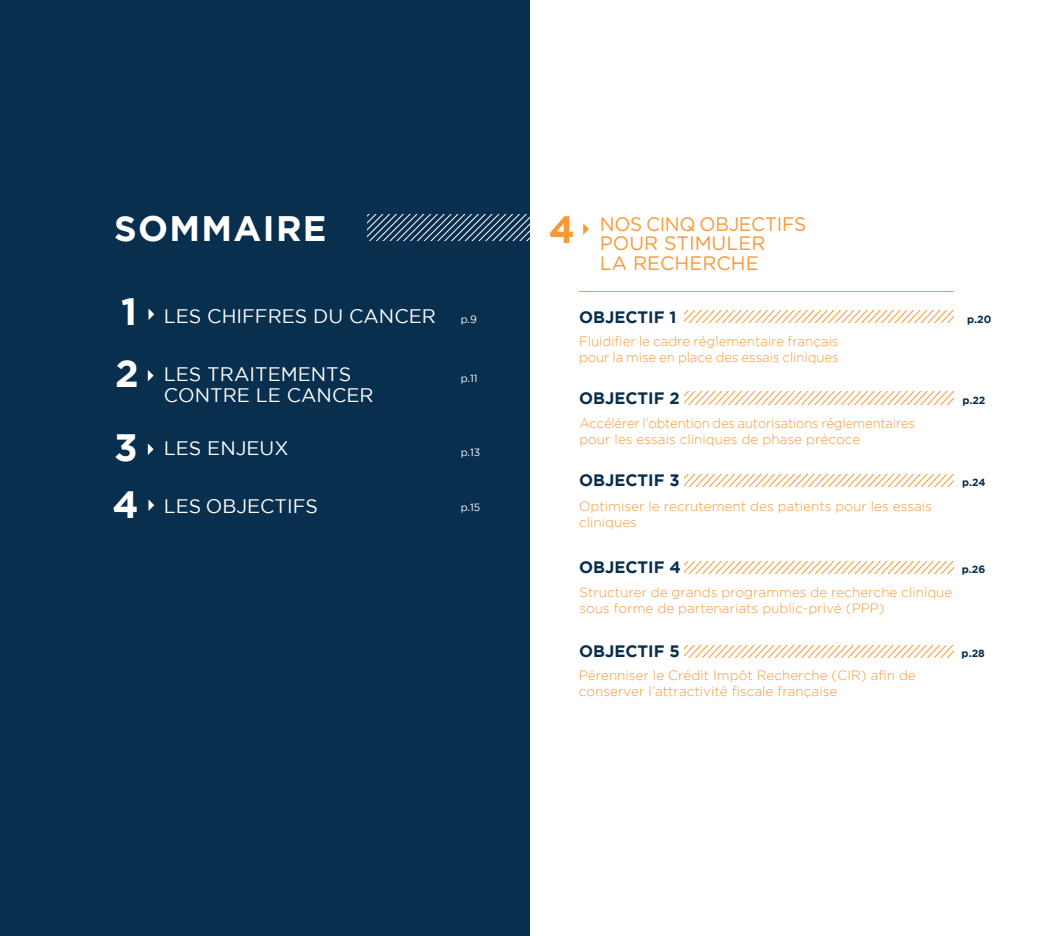
<style>
.page{position:relative;width:1059px;height:936px;background:#fff}
.page>*{position:absolute;margin:0;border:0;box-sizing:border-box;transform-origin:0 0}
.t1{font:700 38.1px/56.7px "Gotham";color:#fff}
.t2{font:700 38.1px "Gotham";color:#f89937}
.t3{font:700 35.25px "Gotham";letter-spacing:.04em;color:#fff}
.t4{font:19.5px/21px "Gotham";color:#fff}
.t5{font:19.5px/19.8px "Gotham Rounded";color:#f89937}
.t6{font:700 16.5px "Gotham";color:#092f4f}
.t7{font:300 13.5px/16px "Gotham";color:#f89937}
.t8{font:700 10.5px "Gotham";color:#092f4f}
.t9{font:10.5px "Gotham";color:#fff}
</style>
<div class="page">
<div style="left:0;top:0;width:529px;height:935px;background:#092f4f"></div>
<hr style="left:579px;top:291px;width:375px;height:1px;background:#f89937">
<svg style="left:149px;top:309px;width:5px;height:11px"></svg>
<svg style="left:148px;top:370px;width:6px;height:11px"></svg>
<svg style="left:148px;top:443px;width:6px;height:12px"></svg>
<svg style="left:149px;top:500px;width:5px;height:11px"></svg>
<svg style="left:583px;top:223px;width:6px;height:12px"></svg>
<svg style="left:368px;top:215px;width:161px;height:26px"></svg>
<svg style="left:684px;top:310px;width:270px;height:12px"></svg>
<svg style="left:684px;top:645px;width:270px;height:12px"></svg>
<svg style="left:684px;top:561px;width:270px;height:12px"></svg>
<svg style="left:684px;top:474px;width:270px;height:12px"></svg>
<svg style="left:684px;top:392px;width:270px;height:12px"></svg>
<h2 class="t3" style="left:114px;top:208px;width:214px">SOMMAIRE</h2>
<h3 class="t5" style="left:600px;top:213px;width:208px">NOS CINQ OBJECTIFS<br>POUR STIMULER<br>LA RECHERCHE</h3>
<h1 class="t2" style="left:549px;top:207px;width:28px">4</h1>
<h1 class="t1" style="left:121px;top:282px;width:18px">1</h1>
<h1 class="t1" style="left:115px;top:344px;width:25px">2</h1>
<h1 class="t1" style="left:112px;top:418px;width:28px">3<br>4</h1>
<h3 class="t4" style="left:164px;top:305px;width:274px">LES CHIFFRES DU CANCER</h3>
<h3 class="t4" style="left:164px;top:364px;width:211px">LES TRAITEMENTS<br>CONTRE LE CANCER</h3>
<h3 class="t4" style="left:164px;top:437px;width:126px">LES ENJEUX</h3>
<h3 class="t4" style="left:164px;top:495px;width:156px">LES OBJECTIFS</h3>
<p class="t9" style="left:461px;top:314px;width:18px">p.9</p>
<p class="t9" style="left:461px;top:372px;width:19px">p.11</p>
<p class="t9" style="left:461px;top:446px;width:21px">p.13</p>
<p class="t9" style="left:461px;top:502px;width:21px">p.15</p>
<p class="t6" style="left:579px;top:307px;width:99px">OBJECTIF 1</p>
<p class="t7" style="left:579px;top:333px;width:261px">Fluidifier le cadre réglementaire français pour la mise en place des essais cliniques</p>
<p class="t6" style="left:579px;top:388px;width:102px">OBJECTIF 2</p>
<p class="t7" style="left:579px;top:415px;width:337px">Accélérer l’obtention des autorisations réglementaires pour les essais cliniques de phase précoce</p>
<p class="t6" style="left:579px;top:470px;width:102px">OBJECTIF 3</p>
<p class="t7" style="left:579px;top:497px;width:354px">Optimiser le recrutement des patients pour les essais cliniques</p>
<p class="t8" style="left:967px;top:313px;width:26px">p.20</p>
<p class="t8" style="left:962px;top:394px;width:25px">p.22</p>
<p class="t8" style="left:962px;top:476px;width:25px">p.24</p>
<p class="t6" style="left:579px;top:558px;width:103px">OBJECTIF 4</p>
<p class="t7" style="left:579px;top:584px;width:375px">Structurer de grands programmes de recherche clinique sous forme de partenariats public-privé (PPP)</p>
<p class="t8" style="left:962px;top:563px;width:25px">p.26</p>
<p class="t6" style="left:579px;top:641px;width:102px">OBJECTIF 5</p>
<p class="t7" style="left:579px;top:666px;width:338px">Pérenniser le Crédit Impôt Recherche (CIR) afin de conserver l’attractivité fiscale française</p>
<p class="t8" style="left:961px;top:646px;width:25px">p.28</p>
</div>
